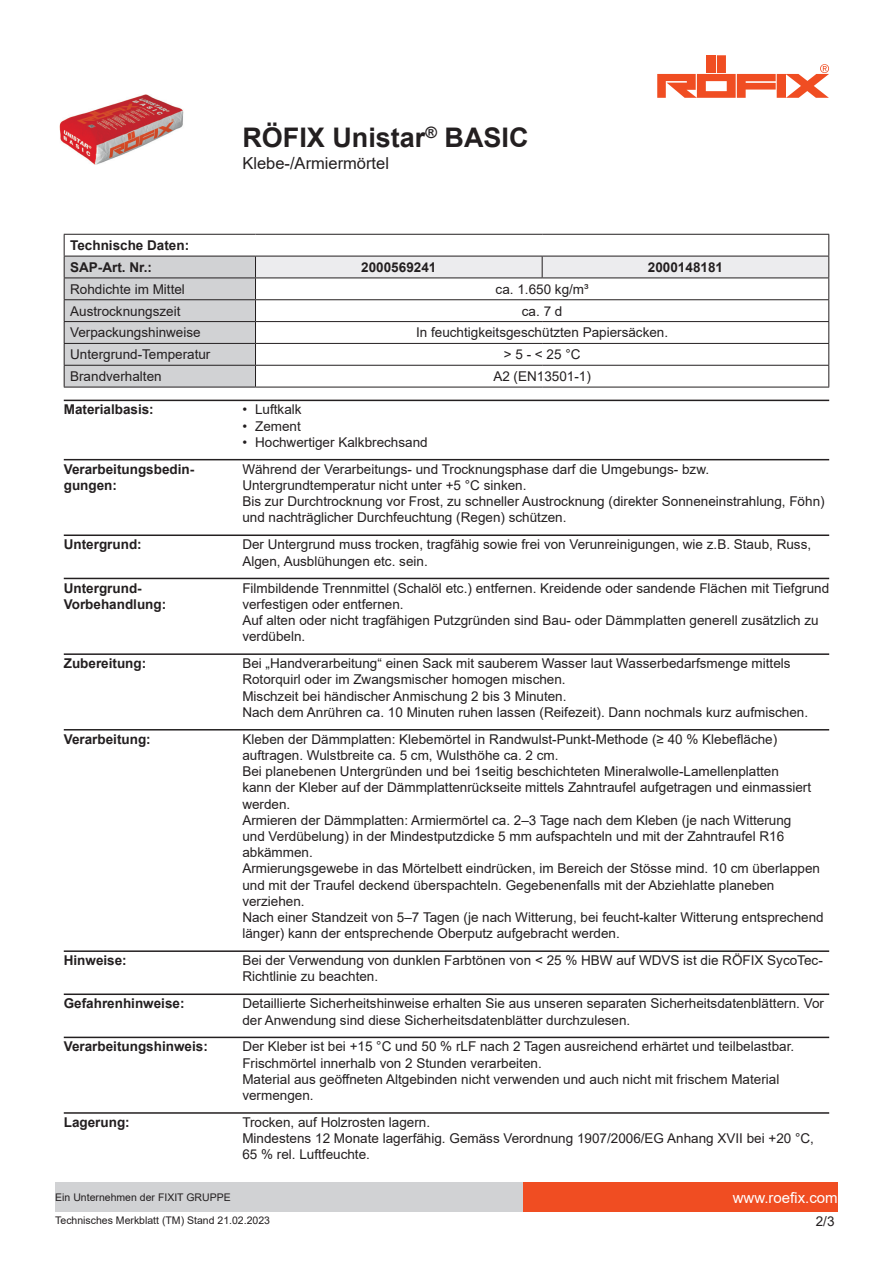
<style>
.page{position:relative;width:893px;height:1263px;background:#fff}
.page>*{position:absolute;margin:0;border:0;box-sizing:border-box;transform-origin:0 0}
.t1{font:700 27px "Arial";color:#231f20}
.t2{font:16.5px "Arial";color:#231f20}
.t3{font:15px "Arial";color:#fff}
.t4{font:13.5px/16.2px "Arial";color:#231f20}
.t5{font:700 13.5px/16.2px "Arial";color:#231f20}
.t6{font:10.5px "Arial";color:#231f20}
</style>
<div class="page">
<img style="left:59px;top:95px;width:125px;height:70px">
<div style="left:717px;top:55px;width:9px;height:18px;background:#f04d22"></div>
<div style="left:707px;top:55px;width:9px;height:18px;background:#f04d22"></div>
<svg style="left:657px;top:64px;width:172px;height:34px"></svg>
<div style="left:523px;top:1182px;width:315px;height:30px;background:#f04d22"></div>
<div style="left:55px;top:1182px;width:468px;height:30px;background:#d1d2d4"></div>
<hr style="left:64px;top:234px;width:191px;height:1px;background:#231f20">
<hr style="left:255px;top:234px;width:287px;height:1px;background:#231f20">
<hr style="left:542px;top:234px;width:287px;height:1px;background:#231f20">
<svg style="left:64px;top:235px;width:765px;height:152px"></svg>
<hr style="left:64px;top:387px;width:191px;height:1px;background:#231f20">
<hr style="left:255px;top:387px;width:287px;height:1px;background:#231f20">
<hr style="left:542px;top:387px;width:287px;height:1px;background:#231f20">
<hr style="left:64px;top:400px;width:765px;height:1px;background:#231f20">
<hr style="left:64px;top:459px;width:765px;height:1px;background:#231f20">
<hr style="left:64px;top:534px;width:765px;height:2px;background:#231f20">
<hr style="left:64px;top:578px;width:765px;height:1px;background:#231f20">
<hr style="left:64px;top:653px;width:765px;height:2px;background:#231f20">
<hr style="left:64px;top:729px;width:765px;height:1px;background:#231f20">
<hr style="left:64px;top:950px;width:765px;height:2px;background:#231f20">
<hr style="left:64px;top:993px;width:765px;height:2px;background:#231f20">
<hr style="left:64px;top:1037px;width:765px;height:1px;background:#231f20">
<hr style="left:64px;top:1112px;width:765px;height:2px;background:#231f20">
<p class="t5" style="left:70px;top:235px;width:121px;line-height:21.9px">Technische Daten:<br>SAP-Art. Nr.:</p>
<h1 class="t1" style="left:242px;top:119px;width:288px">RÖFIX Unistar<sup>®</sup> BASIC</h1>
<p class="t2" style="left:242px;top:152px;width:148px">Klebe-/Armiermörtel</p>
<p class="t5" style="left:361px;top:259px;width:77px">2000569241</p>
<p class="t5" style="left:648px;top:259px;width:77px">2000148181</p>
<p class="t4" style="left:70px;top:281px;width:116px">Rohdichte im Mittel</p>
<p class="t4" style="left:496px;top:281px;width:95px">ca. 1.650 kg/m³</p>
<p class="t4" style="left:70px;top:303px;width:112px">Austrocknungszeit</p>
<p class="t4" style="left:522px;top:303px;width:42px">ca. 7 d</p>
<p class="t4" style="left:70px;top:324px;width:132px">Verpackungshinweise</p>
<p class="t4" style="left:416px;top:324px;width:254px">In feuchtigkeitsgeschützten Papiersäcken.</p>
<p class="t4" style="left:70px;top:346px;width:142px">Untergrund-Temperatur</p>
<p class="t4" style="left:504px;top:346px;width:78px">&gt; 5 - &lt; 25 °C</p>
<p class="t4" style="left:70px;top:368px;width:93px">Brandverhalten</p>
<p class="t4" style="left:493px;top:368px;width:99px">A2 (EN13501-1)</p>
<p class="t5" style="left:64px;top:402px;width:92px">Materialbasis:</p>
<p class="t4" style="left:242px;top:401px;width:61px">• Luftkalk</p>
<p class="t4" style="left:242px;top:418px;width:60px">• Zement</p>
<p class="t4" style="left:242px;top:434px;width:187px">• Hochwertiger Kalkbrechsand</p>
<p class="t5" style="left:64px;top:461px;width:132px">Verarbeitungsbedin&shy;gungen:</p>
<p class="t4" style="left:242px;top:461px;width:584px">Während der Verarbeitungs- und Trocknungsphase darf die Umgebungs- bzw.<br>Untergrundtemperatur nicht unter +5 °C sinken.<br>Bis zur Durchtrocknung vor Frost, zu schneller Austrocknung (direkter Sonneneinstrahlung, Föhn) und nachträglicher Durchfeuchtung (Regen) schützen.</p>
<p class="t5" style="left:64px;top:537px;width:79px">Untergrund:</p>
<p class="t4" style="left:242px;top:536px;width:570px">Der Untergrund muss trocken, tragfähig sowie frei von Verunreinigungen, wie z.B. Staub, Russ,<br>Algen, Ausblühungen etc. sein.</p>
<p class="t5" style="left:64px;top:580px;width:104px">Untergrund-<br>Vorbehandlung:</p>
<p class="t4" style="left:242px;top:580px;width:588px">Filmbildende Trennmittel (Schalöl etc.) entfernen. Kreidende oder sandende Flächen mit Tiefgrund verfestigen oder entfernen.<br>Auf alten oder nicht tragfähigen Putzgründen sind Bau- oder Dämmplatten generell zusätzlich zu verdübeln.</p>
<p class="t5" style="left:64px;top:655px;width:84px">Zubereitung:</p>
<p class="t4" style="left:242px;top:655px;width:567px">Bei „Handverarbeitung“ einen Sack mit sauberem Wasser laut Wasserbedarfsmenge mittels Rotorquirl oder im Zwangsmischer homogen mischen.<br>Mischzeit bei händischer Anmischung 2 bis 3 Minuten.<br>Nach dem Anrühren ca. 10 Minuten ruhen lassen (Reifezeit). Dann nochmals kurz aufmischen.</p>
<p class="t5" style="left:64px;top:731px;width:89px">Verarbeitung:</p>
<p class="t4" style="left:242px;top:731px;width:583px">Kleben der Dämmplatten: Klebemörtel in Randwulst-Punkt-Methode (≥ 40 % Klebefläche) auftragen. Wulstbreite ca. 5 cm, Wulsthöhe ca. 2 cm.<br>Bei planebenen Untergründen und bei 1seitig beschichteten Mineralwolle-Lamellenplatten<br>kann der Kleber auf der Dämmplattenrückseite mittels Zahntraufel aufgetragen und einmassiert werden.<br>Armieren der Dämmplatten: Armiermörtel ca. 2–3 Tage nach dem Kleben (je nach Witterung<br>und Verdübelung) in der Mindestputzdicke 5 mm aufspachteln und mit der Zahntraufel R16 abkämmen.<br>Armierungsgewebe in das Mörtelbett eindrücken, im Bereich der Stösse mind. 10 cm überlappen und mit der Traufel deckend überspachteln. Gegebenenfalls mit der Abziehlatte planeben verziehen.<br>Nach einer Standzeit von 5–7 Tagen (je nach Witterung, bei feucht-kalter Witterung entsprechend länger) kann der entsprechende Oberputz aufgebracht werden.</p>
<p class="t5" style="left:64px;top:952px;width:65px">Hinweise:</p>
<p class="t4" style="left:242px;top:952px;width:582px">Bei der Verwendung von dunklen Farbtönen von &lt; 25 % HBW auf WDVS ist die RÖFIX SycoTec-<br>Richtlinie zu beachten.</p>
<p class="t5" style="left:64px;top:996px;width:122px">Gefahrenhinweise:</p>
<p class="t4" style="left:242px;top:995px;width:583px">Detaillierte Sicherheitshinweise erhalten Sie aus unseren separaten Sicherheitsdatenblättern. Vor der Anwendung sind diese Sicherheitsdatenblätter durchzulesen.</p>
<p class="t5" style="left:64px;top:1039px;width:146px">Verarbeitungshinweis:</p>
<p class="t4" style="left:242px;top:1038px;width:553px">Der Kleber ist bei +15 °C und 50 % rLF nach 2 Tagen ausreichend erhärtet und teilbelastbar.<br>Frischmörtel innerhalb von 2 Stunden verarbeiten.<br>Material aus geöffneten Altgebinden nicht verwenden und auch nicht mit frischem Material vermengen.</p>
<p class="t5" style="left:64px;top:1114px;width:68px">Lagerung:</p>
<p class="t4" style="left:242px;top:1114px;width:573px">Trocken, auf Holzrosten lagern.<br>Mindestens 12 Monate lagerfähig. Gemäss Verordnung 1907/2006/EG Anhang XVII bei +20 °C,<br>65 % rel. Luftfeuchte.</p>
<p class="t6" style="left:55px;top:1190px;width:177px">Ein Unternehmen der FIXIT GRUPPE</p>
<p class="t3" style="left:733px;top:1187px;width:107px">www.roefix.com</p>
<p class="t6" style="left:55px;top:1213px;width:216px">Technisches Merkblatt (TM) Stand 21.02.2023</p>
<p class="t4" style="left:816px;top:1213px;width:20px">2/3</p>
</div>
